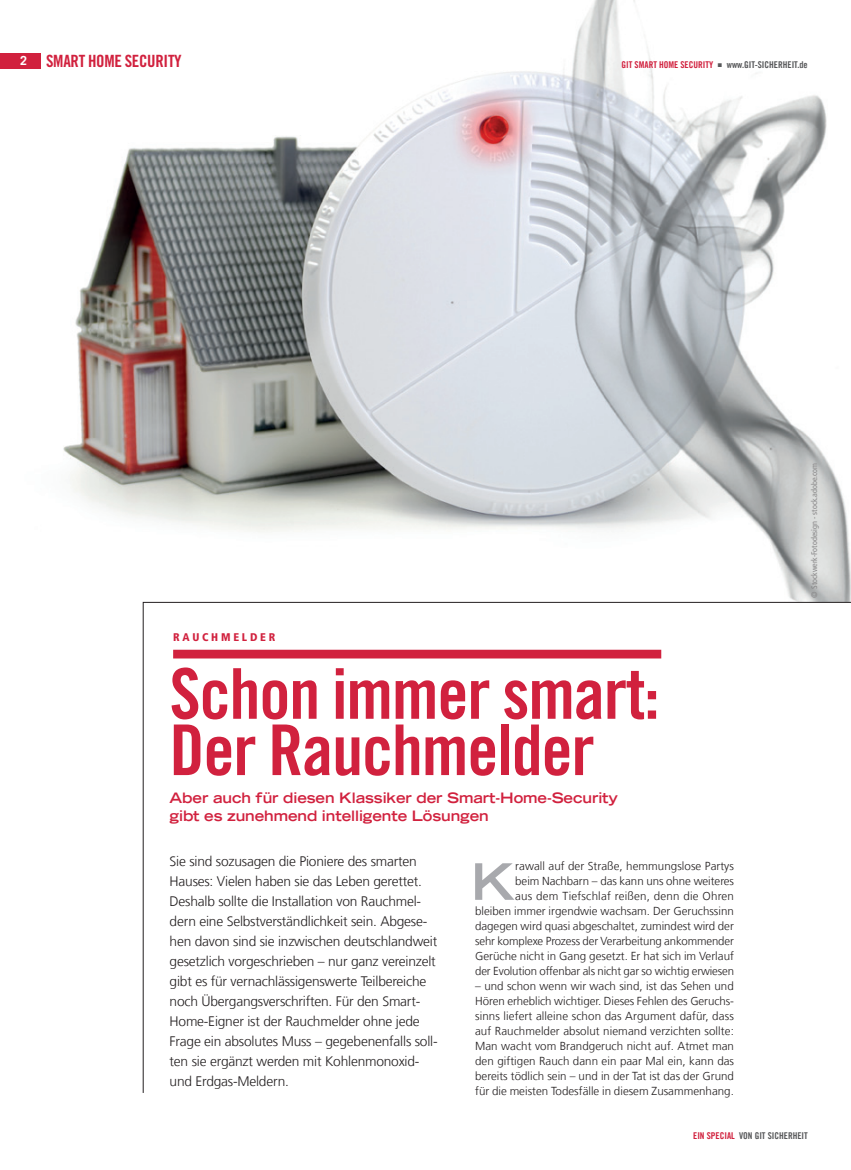
<style>
.page{position:relative;width:851px;height:1170px;background:#fff}
.page>*{position:absolute;margin:0;border:0;box-sizing:border-box;transform-origin:0 0}
.t1{font:70px/56.2px "Trade Gothic LT Com Bd Cn 20";letter-spacing:-.015em;color:#d1213e}
.t2{font:700 expanded 50.25px "Trade Gothic LT Std";color:#a8a9ad}
.t3{font:16.88px "Trade Gothic LT Std Bd Cn 20";letter-spacing:-.015em;color:#d1213e}
.t4{font:700 expanded 14.38px/17.5px "Trade Gothic LT Std";letter-spacing:-.005em;color:#d1213e}
.t5{font:300 13.75px/20px "Frutiger LT Com";letter-spacing:-.015em;color:#231f20}
.t6{font:300 11.5px/15px "Frutiger LT Com";color:#231f20;text-align:right}
.t7{font:900 condensed 11.12px "Frutiger LT Com";letter-spacing:.25em;color:#d1213e}
.t8{font:9.38px "Trade Gothic LT Com Bd Cn 20";color:#57585a}
.t9{font:condensed 8.12px "Frutiger LT Com";color:#878687}
.s1{font-family:"Trade Gothic LT Com";font-weight:700;font-size:12.5px;color:#fff}
.s2{color:#d1213e}
</style>
<div class="page">
<img style="left:0;top:0;width:850px;height:602px">
<svg style="left:143px;top:602px;width:707px;height:491px"></svg>
<div style="left:173px;top:649px;width:488px;height:9px;background:#d1213e"></div>
<div style="left:0;top:53px;width:41px;height:15px;background:#d1213e"></div>
<h3 class="t3" style="left:20px;top:51px;width:163px"><span class="s1">2</span> SMART HOME SECURITY</h3>
<p class="t8" style="left:621px;top:59px;width:188px"><span class="s2">GIT SMART HOME SECURITY</span> ▪ www.GIT-SICHERHEIT.de</p>
<p class="t7" style="left:173px;top:630px;width:104px">RAUCHMELDER</p>
<h1 class="t1" style="left:169px;top:665px;width:491px">Schon immer smart:<br>Der Rauchmelder</h1>
<p class="t4" style="left:169px;top:788px;width:450px">Aber auch für diesen Klassiker der Smart-Home-Security gibt es zunehmend intelligente Lösungen</p>
<p class="t5" style="left:169px;top:850px;width:269px">Sie sind sozusagen die Pioniere des smarten Hauses: Vielen haben sie das Leben gerettet.<br>Deshalb sollte die Installation von Rauchmel&shy;dern eine Selbstverständlichkeit sein. Abgese&shy;hen davon sind sie inzwischen deutschlandweit gesetzlich vorgeschrieben – nur ganz vereinzelt gibt es für vernachlässigenswerte Teilbereiche noch Übergangsverschriften. Für den Smart-Home-Eigner ist der Rauchmelder ohne jede Frage ein absolutes Muss – gegebenenfalls soll&shy;ten sie ergänzt werden mit Kohlenmonoxid&shy;und Erdgas-Meldern.</p>
<h2 class="t2" style="left:470px;top:848px;width:46px">K</h2>
<p class="t6" style="left:475px;top:858px;width:260px">rawall auf der Straße, hemmungslose Partys<br>beim Nachbarn – das kann uns ohne weiteres<br>aus dem Tiefschlaf reißen, denn die Ohren<br>bleiben immer irgendwie wachsam. Der Geruchssinn dagegen wird quasi abgeschaltet, zumindest wird der sehr komplexe Prozess der Verarbeitung ankommender Gerüche nicht in Gang gesetzt. Er hat sich im Verlauf der Evolution offenbar als nicht gar so wichtig erwiesen</p>
<p class="t6" style="left:475px;top:978px;width:260px;text-align:justify">– und schon wenn wir wach sind, ist das Sehen und Hören erheblich wichtiger. Dieses Fehlen des Geruchs&shy;sinns liefert alleine schon das Argument dafür, dass auf Rauchmelder absolut niemand verzichten sollte:<br>Man wacht vom Brandgeruch nicht auf. Atmet man den giftigen Rauch dann ein paar Mal ein, kann das bereits tödlich sein – und in der Tat ist das der Grund für die meisten Todesfälle in diesem Zusammenhang.</p>
<p class="t9" style="left:809px;top:597px;width:136px;rotate:-90deg">© Stockwerk-Fotodesign - stock.adobe.com</p>
<p class="t8" style="left:693px;top:1130px;width:116px"><span class="s2">EIN SPECIAL</span> VON GIT SICHERHEIT</p>
</div>
